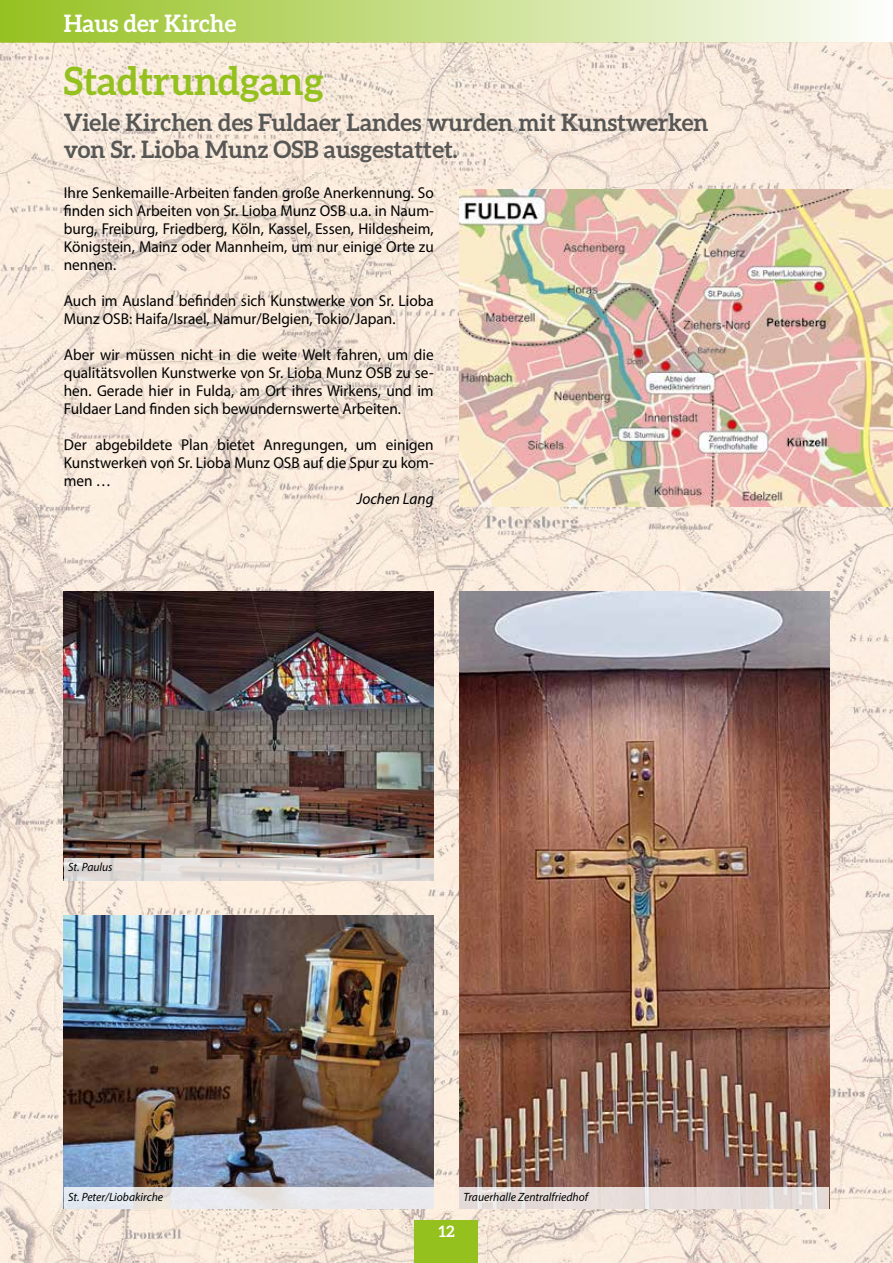
<style>
.page{position:relative;width:893px;height:1263px;background:#fff}
.page>*{position:absolute;margin:0;border:0;box-sizing:border-box;transform-origin:0 0}
.t1{font:700 39px "Aleo";color:#95c11f}
.t2{font:700 24px/27px "Aleo";color:#575756}
.t3{font:700 24px "Aleo";color:#fff}
.t4{font:15.75px/18px "Myriad Pro";color:#000;text-align:justify}
.t5{font:italic 15.75px "Myriad Pro";color:#000}
.t6{font:700 15.75px "Aleo";color:#fff}
.t7{font:italic 12px "Myriad Pro";color:#000}
</style>
<div class="page">
<div style="left:0;top:0;width:893px;height:43px;background:linear-gradient(to right,#96c121,#fefefd)"></div>
<hr style="left:892px;top:0;width:1px;height:43px;background:#95c11f">
<img style="left:0;top:43px;width:893px;height:1220px">
<div style="left:415px;top:1220px;width:63px;height:43px;background:#95c11f"></div>
<img style="left:459px;top:591px;width:370px;height:596px">
<img style="left:64px;top:591px;width:370px;height:267px">
<svg style="left:459px;top:1187px;width:370px;height:22px;background:#e6dedb"></svg>
<img style="left:64px;top:915px;width:370px;height:272px">
<img style="left:459px;top:190px;width:434px;height:316px">
<svg style="left:64px;top:858px;width:370px;height:22px;background:#e0dad8"></svg>
<svg style="left:64px;top:1187px;width:370px;height:22px;background:#e6e7ea"></svg>
<h2 class="t3" style="left:64px;top:10px;width:174px">Haus der Kirche</h2>
<h1 class="t1" style="left:64px;top:59px;width:261px">Stadtrundgang</h1>
<h2 class="t2" style="left:64px;top:109px;width:646px">Viele Kirchen des Fuldaer Landes wurden mit Kunstwerken von Sr. Lioba Munz OSB ausgestattet.</h2>
<p class="t4" style="left:64px;top:183px;width:371px">Ihre Senkemaille-Arbeiten fanden große Anerkennung. So finden sich Arbeiten von Sr. Lioba Munz OSB u.a. in Naum&shy;burg, Freiburg, Friedberg, Köln, Kassel, Essen, Hildesheim, Königstein, Mainz oder Mannheim, um nur einige Orte zu nennen.</p>
<p class="t4" style="left:64px;top:291px;width:371px">Auch im Ausland befinden sich Kunstwerke von Sr. Lioba<br>Munz OSB: Haifa/Israel, Namur/Belgien, Tokio/Japan.</p>
<p class="t4" style="left:64px;top:345px;width:371px">Aber wir müssen nicht in die weite Welt fahren, um die qualitätsvollen Kunstwerke von Sr. Lioba Munz OSB zu se&shy;hen. Gerade hier in Fulda, am Ort ihres Wirkens, und im Fuldaer Land finden sich bewundernswerte Arbeiten.</p>
<p class="t4" style="left:64px;top:435px;width:371px">Der abgebildete Plan bietet Anregungen, um einigen Kunstwerken von Sr. Lioba Munz OSB auf die Spur zu kom&shy;men …</p>
<p class="t5" style="left:357px;top:489px;width:78px">Jochen Lang</p>
<p class="t7" style="left:68px;top:859px;width:46px">St. Paulus</p>
<p class="t7" style="left:68px;top:1189px;width:97px">St. Peter/Liobakirche</p>
<p class="t7" style="left:463px;top:1189px;width:126px">Trauerhalle Zentralfriedhof</p>
<p class="t6" style="left:438px;top:1222px;width:18px">12</p>
</div>
